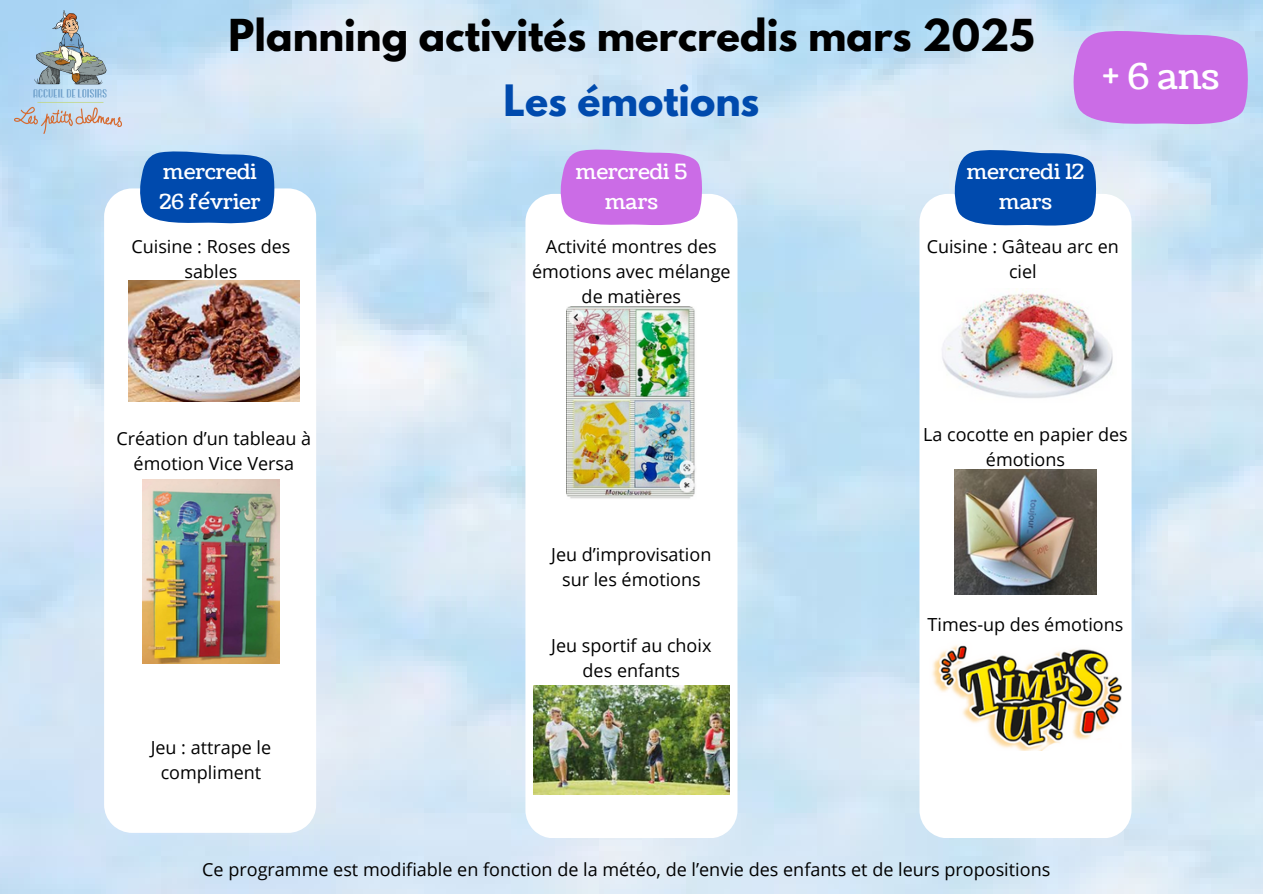
<style>
.page{position:relative;width:1263px;height:894px;background:#fff}
.page>*{position:absolute;margin:0;border:0;box-sizing:border-box;transform-origin:0 0}
.t1{font:700 39px "League Spartan";color:#000}
.t2{font:700 38.25px "League Spartan";color:#004aad}
.t3{font:36px "Coustard";color:#fff}
.t4{font:21px/29.2px "Coustard";color:#fff;text-align:center}
.t5{font:18px/24.8px "Open Sans";color:#000;text-align:center}
</style>
<div class="page">
<img style="left:0;top:0;width:1263px;height:893px">
<svg style="left:919px;top:194px;width:212px;height:643px"></svg>
<svg style="left:953px;top:148px;width:144px;height:81px;background:#2867ba"></svg>
<svg style="left:525px;top:194px;width:212px;height:643px"></svg>
<svg style="left:559px;top:147px;width:144px;height:81px;background:#cf82e9"></svg>
<svg style="left:104px;top:188px;width:212px;height:644px"></svg>
<svg style="left:139px;top:149px;width:137px;height:77px;background:#2666ba"></svg>
<img style="left:14px;top:11px;width:107px;height:122px">
<img style="left:934px;top:288px;width:182px;height:116px">
<svg style="left:1072px;top:28px;width:178px;height:100px;background:#c980e8"></svg>
<img style="left:142px;top:479px;width:137px;height:183px">
<img style="left:567px;top:306px;width:129px;height:193px">
<img style="left:955px;top:469px;width:141px;height:125px">
<img style="left:929px;top:641px;width:193px;height:109px">
<img style="left:533px;top:685px;width:196px;height:109px">
<img style="left:128px;top:281px;width:171px;height:120px">
<p class="t1" style="left:229px;top:15px;width:807px">Planning activités mercredis mars 2025</p>
<h2 class="t2" style="left:503px;top:82px;width:258px">Les émotions</h2>
<h1 class="t4" style="left:159px;top:158px;width:103px;text-align:left">mercredi<br>26 février</h1>
<h1 class="t4" style="left:576px;top:158px;width:113px">mercredi 5 mars</h1>
<p class="t4" style="left:967px;top:158px;width:119px">mercredi 12 mars</p>
<p class="t3" style="left:1102px;top:52px;width:118px">+ 6 ans</p>
<p class="t5" style="left:131px;top:234px;width:160px">Cuisine : Roses des sables</p>
<p class="t5" style="left:116px;top:426px;width:196px">Création d’un tableau à émotion Vice Versa</p>
<p class="t5" style="left:151px;top:734px;width:122px">Jeu : attrape le compliment</p>
<p class="t5" style="left:532px;top:234px;width:200px">Activité montres des émotions avec mélange de matières</p>
<p class="t5" style="left:551px;top:541px;width:162px">Jeu d’improvisation sur les émotions</p>
<p class="t5" style="left:551px;top:632px;width:162px">Jeu sportif au choix des enfants</p>
<p class="t5" style="left:927px;top:234px;width:194px">Cuisine : Gâteau arc en ciel</p>
<h3 class="t5" style="left:923px;top:421px;width:206px">La cocotte en papier des émotions</h3>
<p class="t5" style="left:927px;top:611px;width:197px">Times-up des émotions</p>
<h3 class="t5" style="left:202px;top:856px;width:850px">Ce programme est modifiable en fonction de la météo, de l’envie des enfants et de leurs propositions</h3>
</div>
